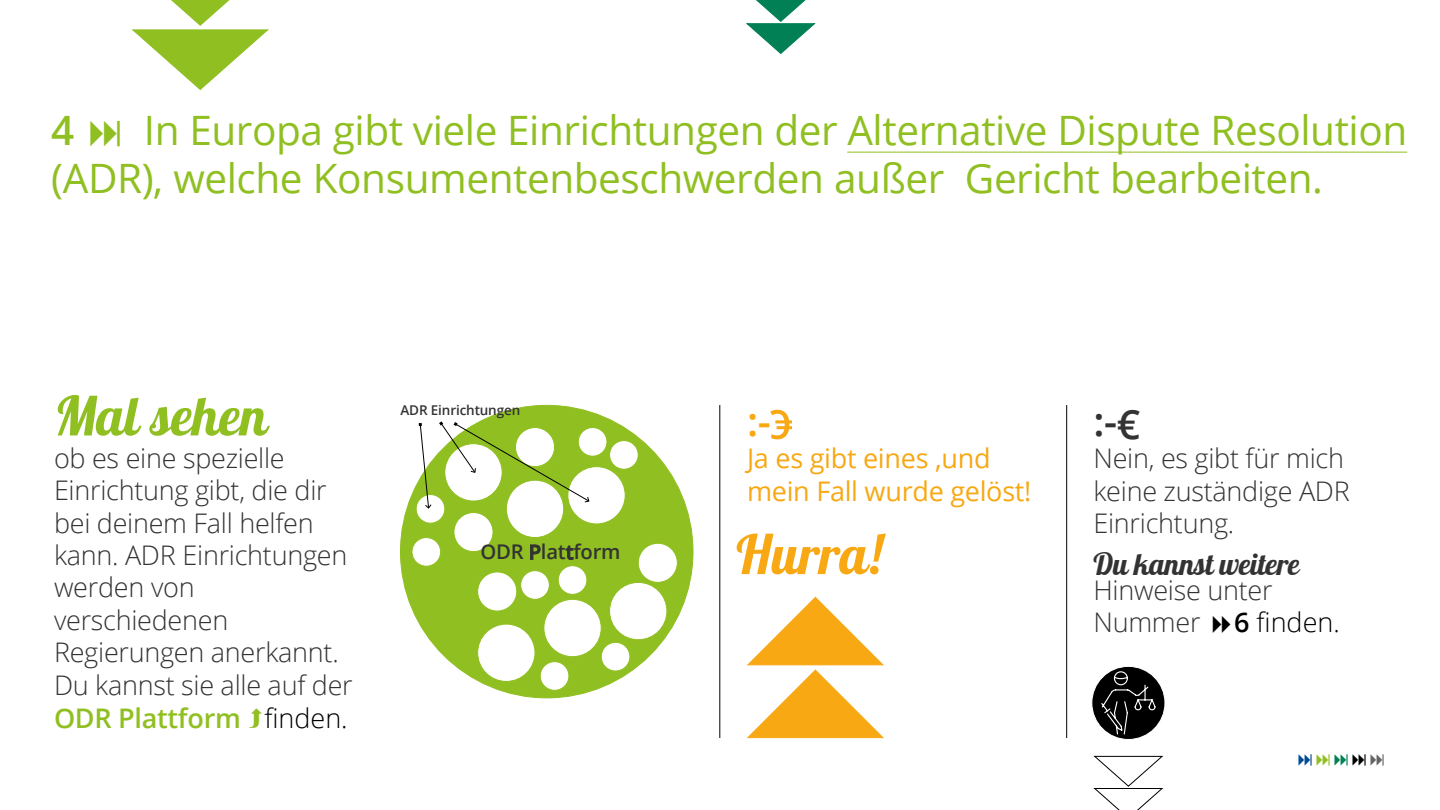
<style>
.page{position:relative;width:1440px;height:810px;background:#fff}
.page>*{position:absolute;margin:0;border:0;box-sizing:border-box;transform-origin:0 0}
.Lobster_72{font:54px "Lobster";color:#90bf21}
.Lobster_72-2{font:54px "Lobster";color:#f7a813}
.paginatitel_54{font:40.5px/47.2px "Open Sans";letter-spacing:-.01em;color:#90bf21}
._54_kleur_semi{font:600 40.5px "Open Sans";color:#333}
._54_kleur_semi-2{font:600 40.5px "Open Sans";color:#f7a813}
.paginatitel_54-2{font:600 40.5px "Open Sans";color:#90bf21}
.body{font:30px "Lobster";letter-spacing:-.01em;color:#333}
.body-2{font:300 27px/32.5px "Open Sans";letter-spacing:-.01em;color:#333}
.body_kleur{font:27px/32.4px "Open Sans";letter-spacing:-.01em;color:#f7a813}
.body_klein{font:600 20.25px "Open Sans";letter-spacing:-.01em;color:#333}
.body_heel_klein{font:600 13.5px "Open Sans";letter-spacing:-.01em;color:#333}
.s1{font-style:inherit}
.s2{font-weight:600;color:#90bf21}
.s3{color:#000}
.s4{font-weight:600;color:#000}
</style>
<div class="page">
<svg style="left:770px;top:410px;width:22px;height:29px"></svg>
<svg style="left:131px;top:0;width:138px;height:90px"></svg>
<svg style="left:746px;top:596px;width:138px;height:143px"></svg>
<div style="left:400px;top:405px;width:293px;height:293px;background:#90bf21;border-radius:50%"></div>
<div style="left:506px;top:480px;width:58px;height:58px;background:#fff;border-radius:50%"></div>
<div style="left:506px;top:480px;width:58px;height:58px;border:1px solid #90bf21;border-radius:50%"></div>
<div style="left:568px;top:467px;width:57px;height:57px;background:#fff;border-radius:50%"></div>
<div style="left:567px;top:466px;width:59px;height:58px;border:1px solid #90bf21;border-radius:50%"></div>
<div style="left:610px;top:582px;width:57px;height:58px;background:#fff;border-radius:50%"></div>
<div style="left:609px;top:582px;width:58px;height:58px;border:1px solid #90bf21;border-radius:50%"></div>
<div style="left:544px;top:599px;width:57px;height:58px;background:#fff;border-radius:50%"></div>
<div style="left:544px;top:599px;width:58px;height:58px;border:1px solid #90bf21;border-radius:50%"></div>
<div style="left:478px;top:624px;width:57px;height:57px;background:#fff;border-radius:50%"></div>
<div style="left:477px;top:624px;width:58px;height:58px;border:1px solid #90bf21;border-radius:50%"></div>
<div style="left:454px;top:513px;width:39px;height:39px;background:#fff;border-radius:50%"></div>
<div style="left:454px;top:512px;width:39px;height:40px;border:1px solid #90bf21;border-radius:50%"></div>
<div style="left:478px;top:572px;width:39px;height:39px;background:#fff;border-radius:50%"></div>
<div style="left:477px;top:572px;width:40px;height:39px;border:1px solid #90bf21;border-radius:50%"></div>
<div style="left:638px;top:543px;width:39px;height:39px;background:#fff;border-radius:50%"></div>
<div style="left:638px;top:543px;width:40px;height:40px;border:1px solid #90bf21;border-radius:50%"></div>
<div style="left:610px;top:441px;width:28px;height:28px;background:#fff;border-radius:50%"></div>
<div style="left:609px;top:440px;width:30px;height:30px;border:1px solid #90bf21;border-radius:50%"></div>
<div style="left:578px;top:428px;width:29px;height:28px;background:#fff;border-radius:50%"></div>
<div style="left:578px;top:427px;width:29px;height:30px;border:1px solid #90bf21;border-radius:50%"></div>
<div style="left:521px;top:571px;width:28px;height:28px;background:#fff;border-radius:50%"></div>
<div style="left:520px;top:570px;width:30px;height:30px;border:1px solid #90bf21;border-radius:50%"></div>
<div style="left:558px;top:566px;width:29px;height:28px;background:#fff;border-radius:50%"></div>
<div style="left:558px;top:565px;width:29px;height:30px;border:1px solid #90bf21;border-radius:50%"></div>
<div style="left:412px;top:538px;width:29px;height:28px;background:#fff;border-radius:50%"></div>
<div style="left:412px;top:537px;width:29px;height:30px;border:1px solid #90bf21;border-radius:50%"></div>
<div style="left:416px;top:495px;width:29px;height:28px;background:#fff;border-radius:50%"></div>
<div style="left:416px;top:494px;width:29px;height:30px;border:1px solid #90bf21;border-radius:50%"></div>
<div style="left:540px;top:662px;width:29px;height:28px;background:#fff;border-radius:50%"></div>
<div style="left:540px;top:661px;width:29px;height:30px;border:1px solid #90bf21;border-radius:50%"></div>
<div style="left:601px;top:642px;width:29px;height:29px;background:#fff;border-radius:50%"></div>
<div style="left:601px;top:642px;width:29px;height:29px;border:1px solid #90bf21;border-radius:50%"></div>
<hr style="left:1066px;top:405px;width:1px;height:333px;background:#000">
<hr style="left:720px;top:405px;width:1px;height:333px;background:#000">
<svg style="left:746px;top:0;width:69px;height:54px"></svg>
<svg style="left:1093px;top:755px;width:70px;height:55px"></svg>
<svg style="left:1092px;top:666px;width:73px;height:74px"></svg>
<div style="left:1091px;top:666px;width:74px;height:74px;border:1px solid #fff;border-radius:50%"></div>
<svg style="left:1100px;top:671px;width:56px;height:64px;background:#262626"></svg>
<svg style="left:439px;top:421px;width:151px;height:82px"></svg>
<svg style="left:419px;top:423px;width:13px;height:86px"></svg>
<hr style="left:847px;top:152px;width:560px;height:1px;background:#90bf21">
<p class="paginatitel_54" style="left:51px;top:106px;width:1358px;text-indent:93px"><span class="s1">In Europ</span>a gibt viele Einrichtungen der <span class="s1">Alternative Dispute Resolution (ADR)</span>, welche Konsumentenbeschwerden außer Gericht bearbeiten.</p>
<p class="paginatitel_54-2" style="left:51px;top:103px;width:25px">4</p>
<p class="Lobster_72" style="left:54px;top:381px;width:215px">Mal sehen</p>
<p class="body-2" style="left:54px;top:441px;width:300px">ob es eine spezielle<br>Einrichtung gibt, die dir bei deinem Fall helfen kann. ADR Einrichtungen werden von verschiedenen<br>Regierungen anerkannt.<br>Du kannst sie alle auf der<br><span class="s2">ODR</span> <span class="s2">Plattform</span> <span class="s3">finden.</span></p>
<p class="body_heel_klein" style="left:400px;top:401px;width:121px"><span class="s1">ADR</span> Einrichtungen</p>
<p class="body_klein" style="left:480px;top:538px;width:142px">ODR <span class="s1">P</span>lat<span class="s1">t</span>form</p>
<p class="_54_kleur_semi-2" style="left:747px;top:394px;width:25px">:-</p>
<p class="body_kleur" style="left:747px;top:442px;width:286px">Ja es gibt eines ,und mein Fall wurde gelöst!</p>
<p class="Lobster_72-2" style="left:736px;top:520px;width:148px">Hurra!</p>
<p class="_54_kleur_semi" style="left:1094px;top:394px;width:48px">:-€</p>
<p class="body-2" style="left:1094px;top:442px;width:258px">Nein, es gibt für mich keine zuständige ADR<br>Einrichtung.</p>
<p class="body" style="left:1094px;top:545px;width:208px">Du kannst weitere</p>
<p class="body-2" style="left:1094px;top:573px;width:248px;line-height:31.7px">Hinweise unter<br>Nummer <span class="s4">6</span> <span class="s3">finden.</span></p>
</div>
